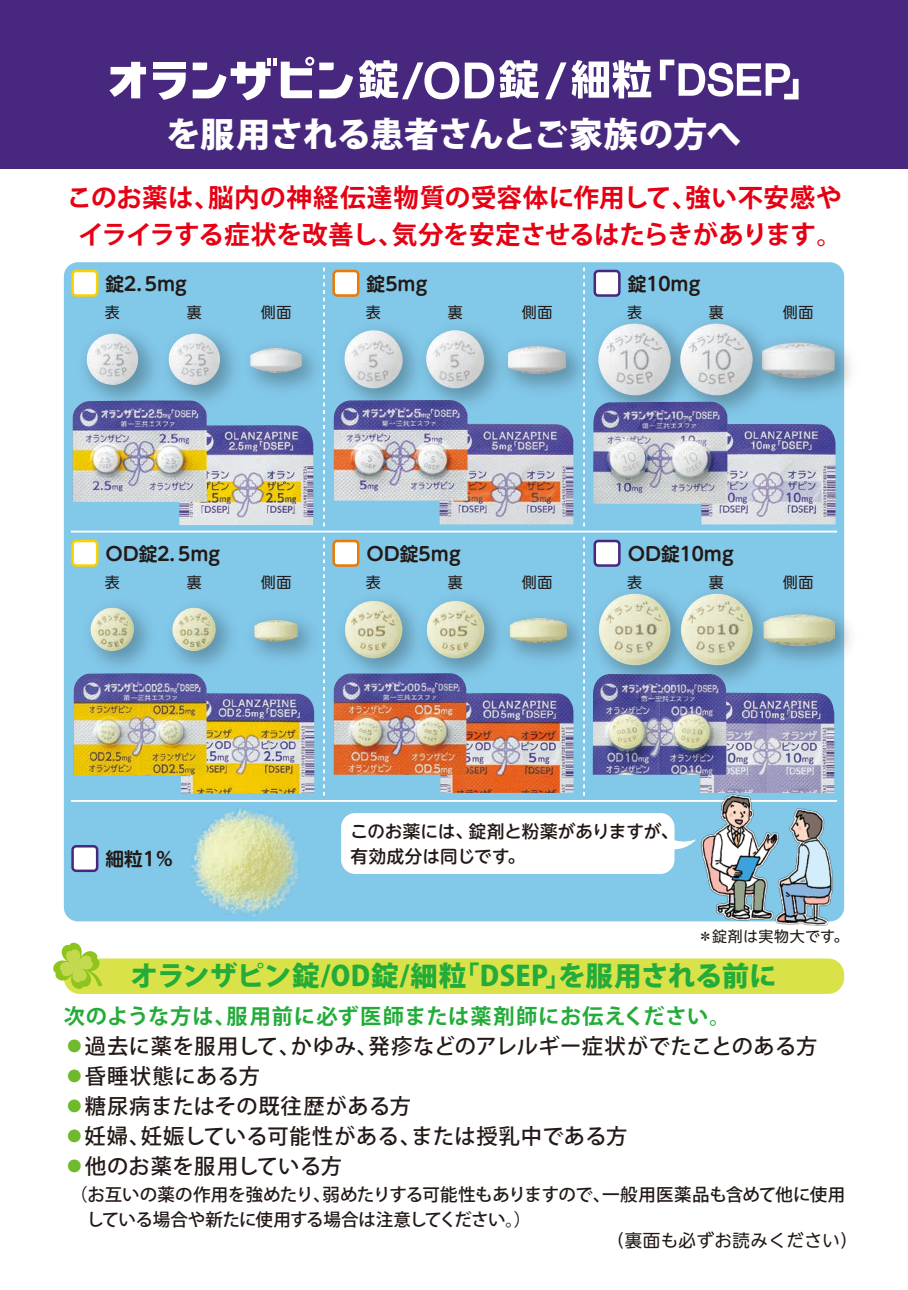
<style>
.page{position:relative;width:908px;height:1290px;background:#fff}
.page>*{position:absolute;margin:0;border:0;box-sizing:border-box;transform-origin:0 0}
.t1{font:800 34.5px "Koz Go Pro";letter-spacing:-.015em;color:#fff}
.t2{font:800 27.5px "Koz Go Pro";letter-spacing:-.005em;color:#23ac39}
.t3{font:700 25.5px/36.8px "Koz Go Pro";color:#e60013;text-align:center}
.t4{font:500 21.25px "Koz Go Pro";letter-spacing:.02em;color:#231916}
.t5{font:700 21.25px "Koz Go Pro";letter-spacing:.035em;color:#23ac39}
.t6{font:700 18.75px "UD Shin M Go Pro De";letter-spacing:-.19em;color:#231916}
.t7{font:500 17.5px/25px "Koz Go Pro";letter-spacing:-.02em;color:#231916}
.t8{font:500 17.5px/25px "UD Shin M Go Pro";letter-spacing:.01em;color:#231916}
.t9{font:17.5px "UD Shin M Go Pro";letter-spacing:.025em;color:#231916}
.t10{font:15px "UD Shin M Go Pro";letter-spacing:.04em;color:#231916}
.t11{font:15px "UD Shin M Go Pro";letter-spacing:.02em;color:#231916}
.s1{color:#6fba2c}
</style>
<div class="page">
<div style="left:64px;top:262px;width:779px;height:659px;background:#82c8e9;border-radius:14px"></div>
<hr style="left:71px;top:800px;width:765px;height:2px;background:#fff">
<hr style="left:71px;top:531px;width:765px;height:1px;background:#fff">
<svg style="left:323px;top:267px;width:2px;height:260px"></svg>
<svg style="left:583px;top:267px;width:1px;height:260px"></svg>
<svg style="left:323px;top:537px;width:2px;height:259px"></svg>
<svg style="left:583px;top:537px;width:1px;height:259px"></svg>
<img style="left:781px;top:326px;width:70px;height:83px">
<img style="left:781px;top:342px;width:53px;height:37px">
<img style="left:583px;top:308px;width:80px;height:118px">
<img style="left:596px;top:323px;width:67px;height:73px">
<img style="left:663px;top:322px;width:118px;height:102px">
<img style="left:677px;top:323px;width:78px;height:73px">
<img style="left:514px;top:331px;width:82px;height:72px">
<img style="left:514px;top:346px;width:52px;height:29px">
<img style="left:351px;top:329px;width:59px;height:71px">
<img style="left:344px;top:330px;width:59px;height:58px">
<img style="left:410px;top:329px;width:104px;height:89px">
<img style="left:424px;top:330px;width:61px;height:58px">
<img style="left:252px;top:333px;width:73px;height:71px">
<img style="left:250px;top:348px;width:52px;height:25px">
<img style="left:91px;top:332px;width:62px;height:68px">
<img style="left:85px;top:334px;width:54px;height:51px">
<img style="left:153px;top:332px;width:82px;height:84px">
<img style="left:167px;top:334px;width:54px;height:51px">
<img style="left:781px;top:598px;width:69px;height:78px">
<img style="left:781px;top:614px;width:53px;height:33px">
<img style="left:583px;top:578px;width:83px;height:118px">
<img style="left:597px;top:593px;width:69px;height:72px">
<img style="left:666px;top:592px;width:115px;height:100px">
<img style="left:679px;top:593px;width:75px;height:72px">
<img style="left:513px;top:603px;width:83px;height:71px">
<img style="left:513px;top:618px;width:54px;height:25px">
<img style="left:352px;top:599px;width:59px;height:74px">
<img style="left:343px;top:601px;width:59px;height:57px">
<img style="left:411px;top:599px;width:102px;height:75px">
<img style="left:424px;top:601px;width:60px;height:57px">
<img style="left:253px;top:603px;width:72px;height:68px">
<img style="left:254px;top:620px;width:44px;height:21px">
<img style="left:88px;top:607px;width:47px;height:45px">
<img style="left:170px;top:607px;width:47px;height:45px">
<div style="left:0;top:0;width:907px;height:169px;background:#47287e"></div>
<div style="left:153px;top:62px;width:32px;height:7px;background:#fff"></div>
<svg style="left:153px;top:73px;width:33px;height:27px"></svg>
<svg style="left:109px;top:62px;width:37px;height:36px"></svg>
<svg style="left:193px;top:57px;width:160px;height:43px"></svg>
<svg style="left:659px;top:60px;width:139px;height:39px"></svg>
<svg style="left:359px;top:60px;width:179px;height:39px"></svg>
<svg style="left:545px;top:60px;width:106px;height:39px"></svg>
<div style="left:64px;top:958px;width:779px;height:36px;background:#dae24a;border-radius:16px"></div>
<svg style="left:53px;top:942px;width:51px;height:51px"></svg>
<div style="left:73px;top:271px;width:24px;height:24px;background:#fff;border-radius:4px"></div>
<div style="left:71px;top:270px;width:27px;height:27px;border:2px solid #fdd000;border-radius:4px"></div>
<div style="left:73px;top:541px;width:24px;height:24px;background:#fff;border-radius:4px"></div>
<div style="left:71px;top:540px;width:27px;height:27px;border:2px solid #fdd000;border-radius:4px"></div>
<div style="left:333px;top:271px;width:25px;height:24px;background:#fff;border-radius:4px"></div>
<div style="left:332px;top:270px;width:27px;height:27px;border:2px solid #ee7800;border-radius:4px"></div>
<div style="left:333px;top:541px;width:25px;height:24px;background:#fff;border-radius:4px"></div>
<div style="left:332px;top:540px;width:27px;height:27px;border:2px solid #ee7800;border-radius:4px"></div>
<div style="left:594px;top:271px;width:25px;height:24px;background:#fff;border-radius:4px"></div>
<div style="left:593px;top:270px;width:27px;height:27px;border:2px solid #47287e;border-radius:4px"></div>
<div style="left:594px;top:541px;width:25px;height:24px;background:#fff;border-radius:4px"></div>
<div style="left:593px;top:540px;width:27px;height:27px;border:2px solid #47287e;border-radius:4px"></div>
<img style="left:697px;top:790px;width:138px;height:136px">
<img style="left:701px;top:424px;width:134px;height:100px">
<img style="left:592px;top:402px;width:135px;height:102px">
<img style="left:699px;top:692px;width:134px;height:101px">
<img style="left:592px;top:674px;width:134px;height:101px">
<div style="left:73px;top:846px;width:24px;height:25px;background:#fff;border-radius:4px"></div>
<div style="left:71px;top:845px;width:27px;height:27px;border:2px solid #47287e;border-radius:4px"></div>
<div style="left:341px;top:813px;width:333px;height:61px;background:#fff;border-radius:14px"></div>
<svg style="left:674px;top:833px;width:22px;height:21px"></svg>
<img style="left:440px;top:693px;width:134px;height:100px">
<img style="left:333px;top:673px;width:133px;height:102px">
<img style="left:181px;top:693px;width:133px;height:100px">
<img style="left:73px;top:673px;width:133px;height:102px">
<img style="left:439px;top:424px;width:134px;height:100px">
<img style="left:333px;top:400px;width:134px;height:101px">
<img style="left:179px;top:425px;width:134px;height:100px">
<img style="left:72px;top:400px;width:134px;height:102px">
<img style="left:191px;top:807px;width:111px;height:111px;border-radius:56px">
<h1 class="t1" style="left:166px;top:112px;width:575px">を服用される患者さんとご家族の方へ</h1>
<p class="t3" style="left:67px;top:181px;width:776px">このお薬は、脳内の神経伝達物質の受容体に作用して、強い不安感やイライラする症状を改善し、気分を安定させるはたらきがあります。</p>
<p class="t6" style="left:105px;top:268px;width:86px">錠２．５ｍｇ</p>
<p class="t6" style="left:366px;top:268px;width:66px">錠５ｍｇ</p>
<p class="t6" style="left:627px;top:268px;width:78px">錠１０ｍｇ</p>
<p class="t10" style="left:105px;top:300px;width:16px">表</p>
<p class="t10" style="left:187px;top:300px;width:16px">裏</p>
<p class="t10" style="left:261px;top:300px;width:32px">側面</p>
<p class="t10" style="left:366px;top:300px;width:16px">表</p>
<p class="t10" style="left:447px;top:300px;width:16px">裏</p>
<p class="t10" style="left:521px;top:300px;width:32px">側面</p>
<p class="t10" style="left:626px;top:300px;width:16px">表</p>
<p class="t10" style="left:708px;top:300px;width:16px">裏</p>
<p class="t10" style="left:782px;top:300px;width:32px">側面</p>
<p class="t6" style="left:105px;top:538px;width:120px">ＯＤ錠２．５ｍｇ</p>
<p class="t6" style="left:366px;top:538px;width:100px">ＯＤ錠５ｍｇ</p>
<p class="t6" style="left:626px;top:538px;width:112px">ＯＤ錠１０ｍｇ</p>
<p class="t10" style="left:105px;top:570px;width:16px">表</p>
<p class="t10" style="left:187px;top:570px;width:16px">裏</p>
<p class="t10" style="left:261px;top:570px;width:32px">側面</p>
<p class="t10" style="left:366px;top:570px;width:16px">表</p>
<p class="t10" style="left:447px;top:570px;width:16px">裏</p>
<p class="t10" style="left:521px;top:570px;width:32px">側面</p>
<p class="t10" style="left:626px;top:570px;width:16px">表</p>
<p class="t10" style="left:708px;top:570px;width:16px">裏</p>
<p class="t10" style="left:782px;top:570px;width:32px">側面</p>
<p class="t6" style="left:105px;top:844px;width:70px">細粒１％</p>
<p class="t8" style="left:350px;top:818px;width:329px">このお薬には、錠剤と粉薬がありますが、有効成分は同じです。</p>
<p class="t11" style="left:697px;top:924px;width:152px">＊錠剤は実物大です。</p>
<p class="t2" style="left:131px;top:958px;width:647px">オランザピン錠/OD錠/細粒「DSEP」を服用される前に</p>
<p class="t5" style="left:64px;top:1002px;width:668px">次のような方は、服用前に必ず医師または薬剤師にお伝えください。</p>
<p class="t4" style="left:64px;top:1032px;width:754px"><span class="s1">●</span>過去に薬を服用して、かゆみ、発疹などのアレルギー症状がでたことのある方</p>
<p class="t4" style="left:64px;top:1062px;width:197px"><span class="s1">●</span>昏睡状態にある方</p>
<p class="t4" style="left:64px;top:1092px;width:349px"><span class="s1">●</span>糖尿病またはその既往歴がある方</p>
<p class="t4" style="left:64px;top:1122px;width:565px"><span class="s1">●</span>妊婦、妊娠している可能性がある、または授乳中である方</p>
<p class="t4" style="left:64px;top:1152px;width:279px"><span class="s1">●</span>他のお薬を服用している方</p>
<p class="t7" style="left:86px;top:1182px;width:760px;text-indent:-16px">（お互いの薬の作用を強めたり、弱めたりする可能性もありますので、一般用医薬品も含めて他に使用している場合や新たに使用する場合は注意してください。）</p>
<p class="t9" style="left:606px;top:1226px;width:252px">（裏面も必ずお読みください）</p>
</div>
